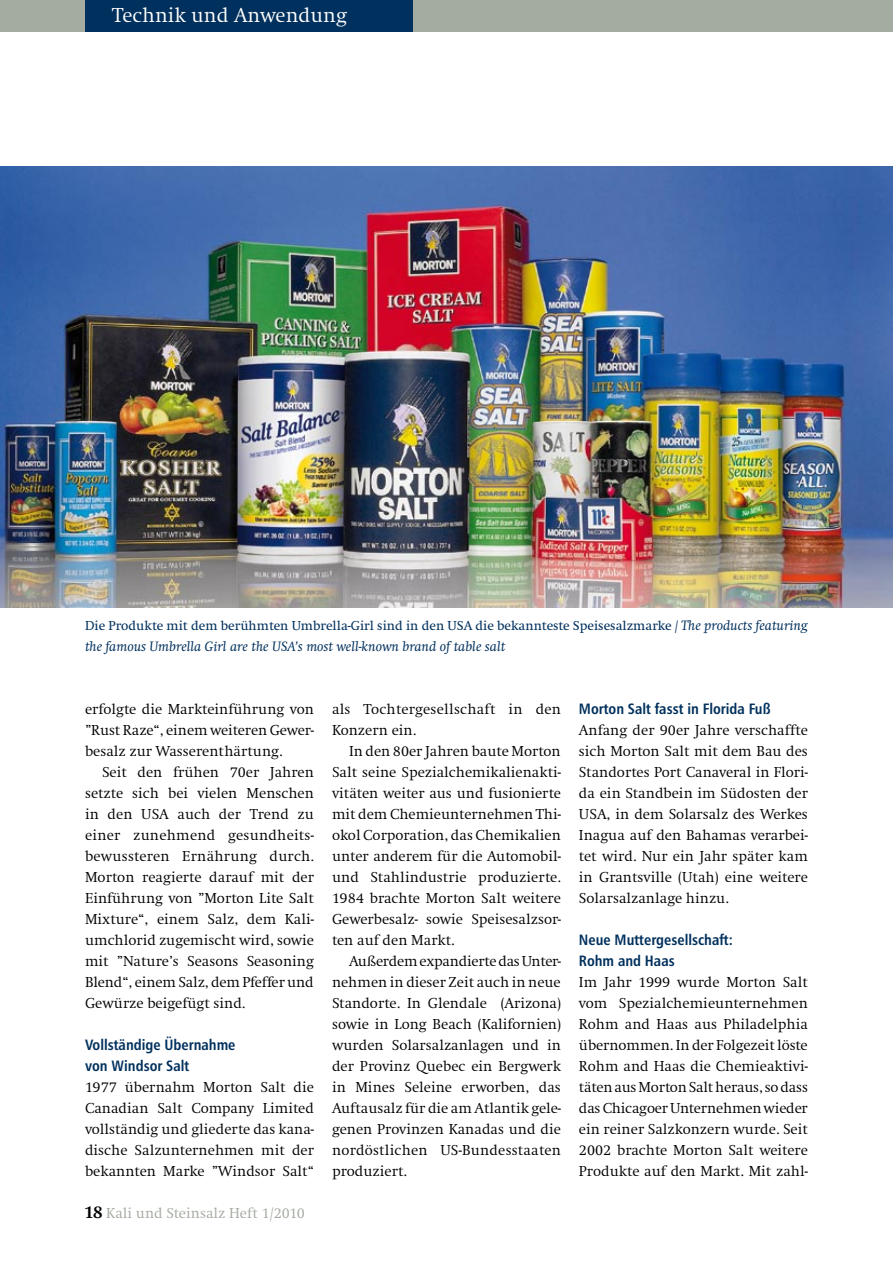
<style>
.page{position:relative;width:893px;height:1263px;background:#fff}
.page>*{position:absolute;margin:0;border:0;box-sizing:border-box;transform-origin:0 0}
.t1{font:300 21px "Swift EF";color:#fff}
.t2{font:300 15px/21px "Swift EF";color:#000;text-align:justify}
.t3{font:15px/21px "Humanist 777 BT Bold Condensed B";color:#00305d}
.t4{font:300 15px "Swift EF";color:#a4aba0}
.t5{font:italic 14.1px "Swift EF";color:#00305d}
.t6{font:13.5px "Swift EF";color:#00305d}
.s1{font-style:italic;font-size:14.1px}
.s2{font-weight:700;font-size:18px;color:#000}
</style>
<div class="page">
<div style="left:0;top:0;width:893px;height:32px;background:#a4aba0"></div>
<div style="left:85px;top:0;width:327px;height:32px;background:#00305d"></div>
<img style="left:0;top:167px;width:893px;height:440px">
<h1 class="t1" style="left:112px;top:3px;width:237px">Technik und Anwendung</h1>
<p class="t6" style="left:85px;top:618px;width:724px">Die Produkte mit dem berühmten Umbrella-Girl sind in den USA die bekannteste Speisesalzmarke / <span class="s1">The products featuring</span></p>
<p class="t5" style="left:85px;top:639px;width:422px">the famous Umbrella Girl are the USA’s most well-known brand of table salt</p>
<p class="t2" style="left:85px;top:699px;width:230px">erfolgte die Markteinführung von ”Rust Raze“, einem weiteren Gewer&shy;besalz zur Wasserenthärtung.</p>
<p class="t2" style="left:85px;top:762px;width:231px;text-indent:17px">Seit den frühen 70er Jahren setzte sich bei vielen Menschen in den USA auch der Trend zu einer zunehmend gesundheits&shy;bewussteren Ernährung durch.<br>Morton reagierte darauf mit der Einführung von ”Morton Lite Salt Mixture“, einem Salz, dem Kali&shy;umchlorid zugemischt wird, sowie mit ”Nature’s Seasons Seasoning Blend“, einem Salz, dem Pfeffer und Gewürze beigefügt sind.</p>
<p class="t3" style="left:85px;top:1034px;width:152px">Vollständige Übernahme von Windsor Salt</p>
<p class="t2" style="left:85px;top:1077px;width:230px">1977 übernahm Morton Salt die Canadian Salt Company Limited vollständig und gliederte das kana&shy;dische Salzunternehmen mit der bekannten Marke ”Windsor Salt“</p>
<p class="t4" style="left:84px;top:1205px;width:222px"><span class="s2">18</span> Kali und Steinsalz Heft 1/2010</p>
<p class="t2" style="left:332px;top:699px;width:231px">als Tochtergesellschaft in den<br>Konzern ein.</p>
<p class="t2" style="left:332px;top:741px;width:230px;text-indent:17px">In den 80er Jahren baute Morton Salt seine Spezialchemikalienakti&shy;vitäten weiter aus und fusionierte mit dem Chemieunternehmen Thi&shy;okol Corporation, das Chemikalien unter anderem für die Automobil&shy;und Stahlindustrie produzierte.<br>1984 brachte Morton Salt weitere Gewerbesalz- sowie Speisesalzsor&shy;ten auf den Markt.</p>
<p class="t2" style="left:332px;top:951px;width:231px;text-indent:17px">Außerdem expandierte das Unter&shy;nehmen in dieser Zeit auch in neue Standorte. In Glendale (Arizona) sowie in Long Beach (Kalifornien) wurden Solarsalzanlagen und in der Provinz Quebec ein Bergwerk in Mines Seleine erworben, das Auftausalz für die am Atlantik gele&shy;genen Provinzen Kanadas und die nordöstlichen US-Bundesstaaten produziert.</p>
<p class="t3" style="left:579px;top:698px;width:193px">Morton Salt fasst in Florida Fuß</p>
<p class="t2" style="left:579px;top:720px;width:230px">Anfang der 90er Jahre verschaffte sich Morton Salt mit dem Bau des Standortes Port Canaveral in Flori&shy;da ein Standbein im Südosten der USA, in dem Solarsalz des Werkes Inagua auf den Bahamas verarbei&shy;tet wird. Nur ein Jahr später kam in Grantsville (Utah) eine weitere Solarsalzanlage hinzu.</p>
<p class="t3" style="left:579px;top:929px;width:155px">Neue Muttergesellschaft:<br>Rohm and Haas</p>
<p class="t2" style="left:579px;top:972px;width:231px">Im Jahr 1999 wurde Morton Salt vom Spezialchemieunternehmen Rohm and Haas aus Philadelphia übernommen. In der Folgezeit löste Rohm and Haas die Chemieaktivi&shy;täten aus Morton Salt heraus, so dass das Chicagoer Unternehmen wieder ein reiner Salzkonzern wurde. Seit 2002 brachte Morton Salt weitere Produkte auf den Markt. Mit zahl-</p>
</div>
